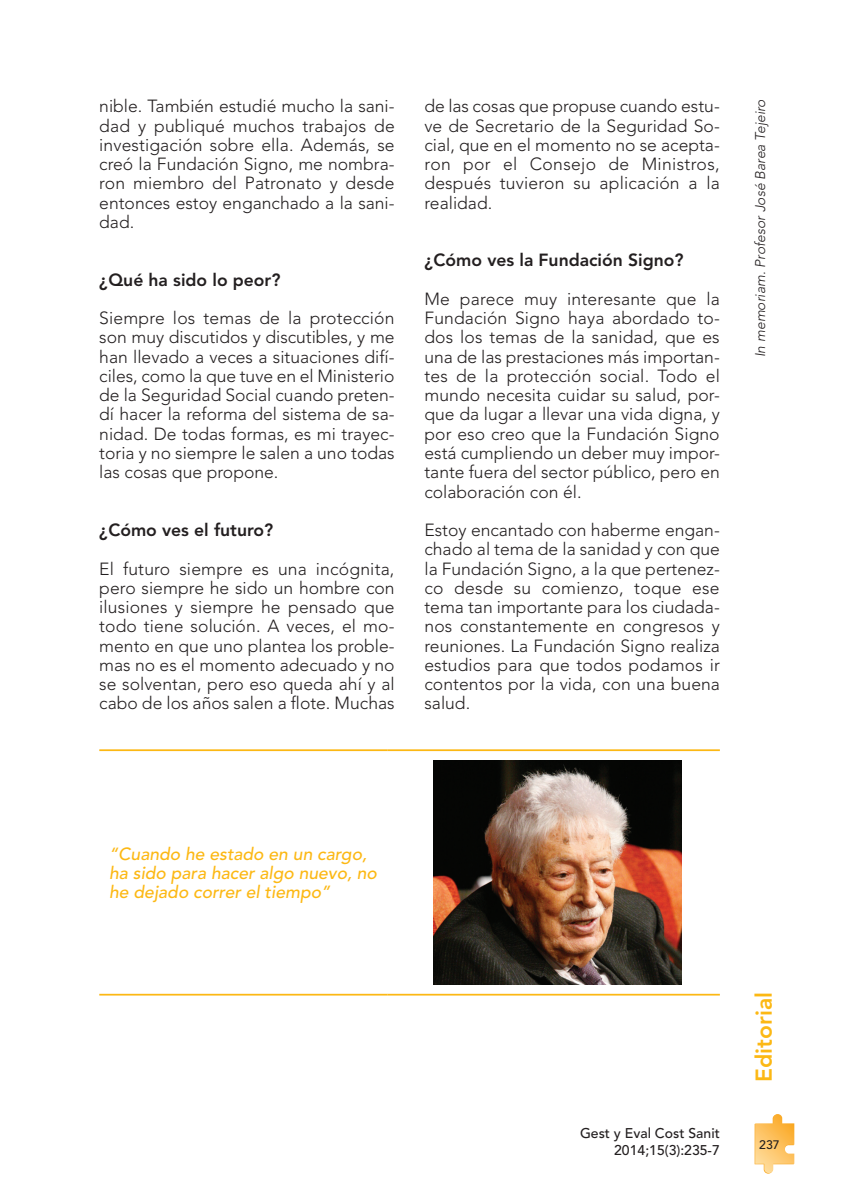
<style>
.page{position:relative;width:844px;height:1191px;background:#fff}
.page>*{position:absolute;margin:0;border:0;box-sizing:border-box;transform-origin:0 0}
.t1{font:800 22.75px "Avenir";color:#fcb814}
.t2{font:300 17.5px/19.2px "Avenir";color:#231f20;text-align:justify}
.t3{font:italic 500 17.5px/19.2px "Avenir";color:#fcb814}
.LADILLO_01{font:800 17.5px "Avenir";color:#231f20}
.t4{font:italic 300 14px "Avenir";color:#231f20}
.t5{font:500 14px/17.5px "Avenir";color:#231f20;text-align:right}
.t6{font:500 12.25px "Avenir";color:#231f20}
</style>
<div class="page">
<svg style="left:754px;top:1114px;width:40px;height:59px"></svg>
<hr style="left:99px;top:749px;width:288px;height:2px;background:#fcb814">
<hr style="left:387px;top:749px;width:332px;height:2px;background:#fcb814">
<hr style="left:99px;top:993px;width:288px;height:2px;background:#fcb814">
<hr style="left:387px;top:993px;width:332px;height:2px;background:#fcb814">
<img style="left:433px;top:760px;width:248px;height:224px">
<p class="t2" style="left:99px;top:97px;width:297px">nible. También estudié mucho la sani&shy;dad y publiqué muchos trabajos de investigación sobre ella. Además, se creó la Fundación Signo, me nombra&shy;ron miembro del Patronato y desde entonces estoy enganchado a la sani&shy;dad.</p>
<p class="LADILLO_01" style="left:99px;top:269px;width:183px">¿Qué ha sido lo peor?</p>
<p class="t2" style="left:99px;top:308px;width:297px">Siempre los temas de la protección son muy discutidos y discutibles, y me han llevado a veces a situaciones difí&shy;ciles, como la que tuve en el Ministerio de la Seguridad Social cuando preten&shy;dí hacer la reforma del sistema de sa&shy;nidad. De todas formas, es mi trayec&shy;toria y no siempre le salen a uno todas las cosas que propone.</p>
<p class="LADILLO_01" style="left:99px;top:519px;width:175px">¿Cómo ves el futuro?</p>
<p class="t2" style="left:99px;top:559px;width:297px">El futuro siempre es una incógnita, pero siempre he sido un hombre con ilusiones y siempre he pensado que todo tiene solución. A veces, el mo&shy;mento en que uno plantea los proble&shy;mas no es el momento adecuado y no se solventan, pero eso queda ahí y al cabo de los años salen a flote. Muchas</p>
<p class="t2" style="left:424px;top:97px;width:297px">de las cosas que propuse cuando estu&shy;ve de Secretario de la Seguridad So&shy;cial, que en el momento no se acepta&shy;ron por el Consejo de Ministros, después tuvieron su aplicación a la realidad.</p>
<p class="LADILLO_01" style="left:424px;top:250px;width:260px">¿Cómo ves la Fundación Signo?</p>
<p class="t2" style="left:424px;top:289px;width:297px">Me parece muy interesante que la Fundación Signo haya abordado to&shy;dos los temas de la sanidad, que es una de las prestaciones más importan&shy;tes de la protección social. Todo el mundo necesita cuidar su salud, por&shy;que da lugar a llevar una vida digna, y por eso creo que la Fundación Signo está cumpliendo un deber muy impor&shy;tante fuera del sector público, pero en colaboración con él.</p>
<p class="t2" style="left:424px;top:520px;width:297px">Estoy encantado con haberme engan&shy;chado al tema de la sanidad y con que la Fundación Signo, a la que pertenez&shy;co desde su comienzo, toque ese tema tan importante para los ciudada&shy;nos constantemente en congresos y reuniones. La Fundación Signo realiza estudios para que todos podamos ir contentos por la vida, con una buena salud.</p>
<p class="t4" style="left:751px;top:357px;width:259px;rotate:-90deg">In memoriam. Profesor José Barea Tejeiro</p>
<p class="t3" style="left:109px;top:844px;width:269px">“Cuando he estado en un cargo, ha sido para hacer algo nuevo, no he dejado correr el tiempo”</p>
<p class="t5" style="left:580px;top:1124px;width:141px">Gest y Eval Cost Sanit<br>2014;15(3):235-7</p>
<p class="t1" style="left:750px;top:1081px;width:91px;rotate:-90deg">Editorial</p>
<p class="t6" style="left:759px;top:1137px;width:22px">237</p>
</div>
